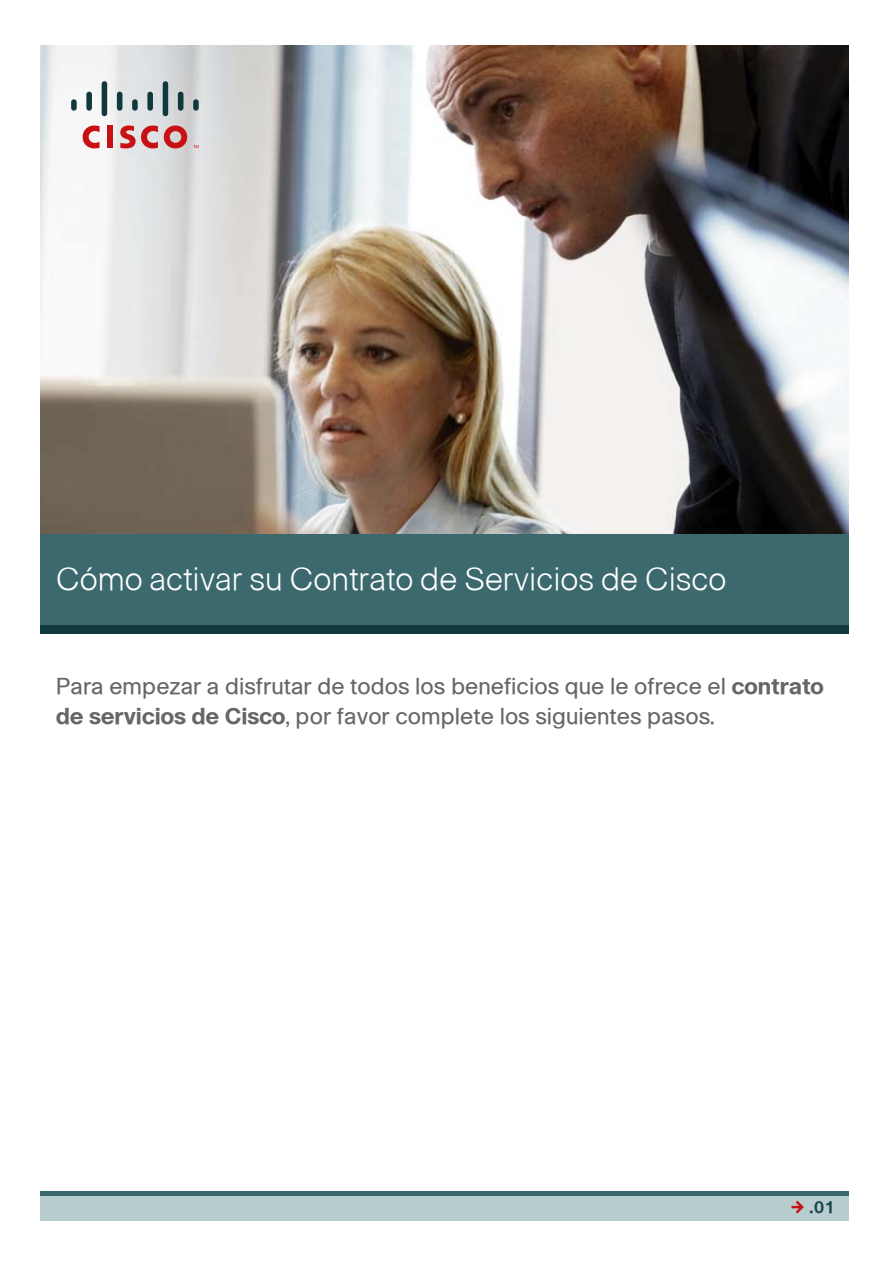
<style>
.page{position:relative;width:893px;height:1263px;background:#fff}
.page>*{position:absolute;margin:0;border:0;box-sizing:border-box;transform-origin:0 0}
.t1{font:31.5px "Ciscolight";color:#fff}
.t2{font:22.5px/30px "Ciscoregular";color:#666}
.t3{font:16.5px "Ciscobold";color:#1a474d}
.s1{font-family:"Ciscobold"}
</style>
<div class="page">
<img style="left:41px;top:45px;width:808px;height:489px">
<div style="left:40px;top:534px;width:809px;height:91px;background:#3b696e"></div>
<div style="left:40px;top:625px;width:809px;height:9px;background:#11393e"></div>
<div style="left:40px;top:1195px;width:809px;height:26px;background:#b8cece"></div>
<hr style="left:40px;top:1191px;width:809px;height:4px;background:#3a696e">
<div style="left:107px;top:126px;width:6px;height:22px;background:#c81015"></div>
<svg style="left:83px;top:125px;width:17px;height:23px"></svg>
<svg style="left:164px;top:125px;width:23px;height:23px"></svg>
<svg style="left:120px;top:125px;width:38px;height:23px"></svg>
<div style="left:71px;top:99px;width:6px;height:12px;background:#10393e;border-radius:3px"></div>
<div style="left:86px;top:92px;width:6px;height:19px;background:#10393e;border-radius:3px"></div>
<div style="left:102px;top:81px;width:5px;height:35px;background:#10393e;border-radius:3px"></div>
<div style="left:117px;top:92px;width:5px;height:19px;background:#10393e;border-radius:3px"></div>
<div style="left:132px;top:99px;width:6px;height:12px;background:#10393e;border-radius:3px"></div>
<div style="left:147px;top:92px;width:6px;height:19px;background:#10393e;border-radius:3px"></div>
<div style="left:163px;top:81px;width:5px;height:35px;background:#10393e;border-radius:3px"></div>
<div style="left:178px;top:92px;width:5px;height:19px;background:#10393e;border-radius:3px"></div>
<div style="left:193px;top:99px;width:6px;height:12px;background:#10393e;border-radius:3px"></div>
<svg style="left:193px;top:145px;width:6px;height:3px"></svg>
<h1 class="t1" style="left:56px;top:560px;width:672px">Cómo activar su Contrato de Servicios de Cisco</h1>
<p class="t2" style="left:56px;top:671px;width:769px">Para empezar a disfrutar de todos los beneficios que le ofrece el <span class="s1">contrato de servicios de Cisco</span>, por favor complete los siguientes pasos.</p>
<p class="t3" style="left:809px;top:1197px;width:28px">.01</p>
</div>
